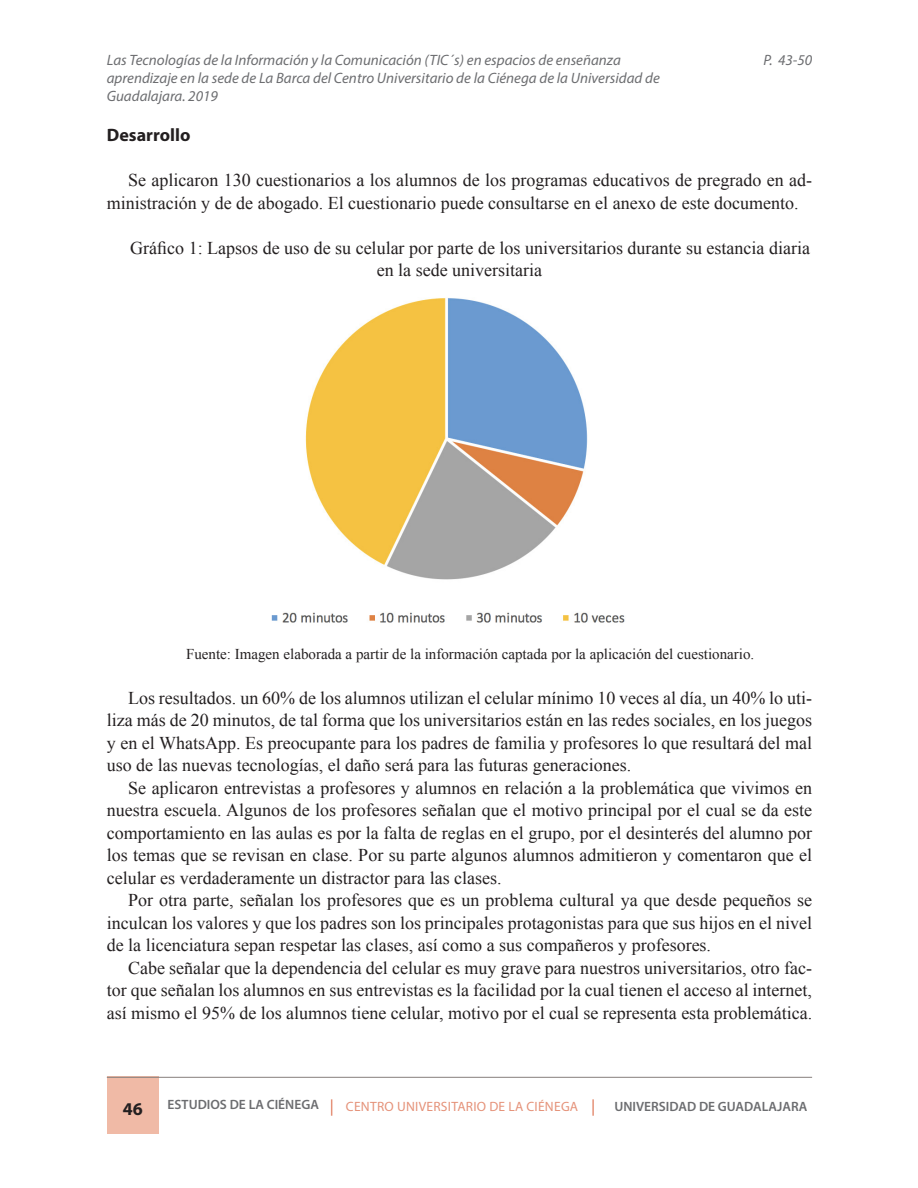
<style>
.page{position:relative;width:918px;height:1188px;background:#fff}
.page>*{position:absolute;margin:0;border:0;box-sizing:border-box;transform-origin:0 0}
.Texto_artículo{font:18px/22.5px "Times New Roman";color:#231f20;text-align:justify}
.Título_tabla{font:18px/22.5px "Times New Roman";color:#231f20}
.Subtitulo_subtitulo{font:700 18px "Myriad Pro";color:#231f20}
.t1{font:italic 15px/18px "Myriad Pro";color:#6c6d70}
.Fuente_tabla{font:15px "Times New Roman";color:#231f20}
.t2{font:600 13.5px "Myriad Pro";color:#6c6d70}
.t3{font:13.5px "Myriad Pro";letter-spacing:.02em;color:#e59279}
</style>
<div class="page">
<div style="left:107px;top:1077px;width:52px;height:57px;background:#f0baa6"></div>
<svg style="left:331px;top:1099px;width:1px;height:17px"></svg>
<svg style="left:592px;top:1099px;width:2px;height:17px"></svg>
<hr style="left:107px;top:1077px;width:705px;height:1px;background:#867f7c">
<img style="left:271px;top:298px;width:354px;height:325px">
<p class="t1" style="left:107px;top:51px;width:555px">Las Tecnologías de la Información y la Comunicación (TIC´s) en espacios de enseñanza aprendizaje en la sede de La Barca del Centro Universitario de la Ciénega de la Universidad de<br>Guadalajara. 2019</p>
<p class="t1" style="left:763px;top:51px;width:50px">P. 43-50</p>
<p class="Subtitulo_subtitulo" style="left:107px;top:123px;width:85px">Desarrollo</p>
<p class="Texto_artículo" style="left:107px;top:169px;width:707px;text-indent:21px">Se aplicaron 130 cuestionarios a los alumnos de los programas educativos de pregrado en ad&shy;ministración y de de abogado. El cuestionario puede consultarse en el anexo de este documento.</p>
<p class="Título_tabla" style="left:377px;top:236px;width:435px;text-indent:-247px">Gráfico 1: Lapsos de uso de su celular por parte de los universitarios durante su estancia diaria en la sede universitaria</p>
<p class="Fuente_tabla" style="left:186px;top:643px;width:570px">Fuente: Imagen elaborada a partir de la información captada por la aplicación del cuestionario.</p>
<p class="Texto_artículo" style="left:107px;top:686px;width:707px;text-indent:21px">Los resultados. un 60% de los alumnos utilizan el celular mínimo 10 veces al día, un 40% lo uti&shy;liza más de 20 minutos, de tal forma que los universitarios están en las redes sociales, en los juegos y en el WhatsApp. Es preocupante para los padres de familia y profesores lo que resultará del mal uso de las nuevas tecnologías, el daño será para las futuras generaciones.</p>
<p class="Texto_artículo" style="left:107px;top:776px;width:707px;text-indent:21px">Se aplicaron entrevistas a profesores y alumnos en relación a la problemática que vivimos en nuestra escuela. Algunos de los profesores señalan que el motivo principal por el cual se da este comportamiento en las aulas es por la falta de reglas en el grupo, por el desinterés del alumno por los temas que se revisan en clase. Por su parte algunos alumnos admitieron y comentaron que el celular es verdaderamente un distractor para las clases.</p>
<p class="Texto_artículo" style="left:107px;top:889px;width:707px;text-indent:21px">Por otra parte, señalan los profesores que es un problema cultural ya que desde pequeños se inculcan los valores y que los padres son los principales protagonistas para que sus hijos en el nivel de la licenciatura sepan respetar las clases, así como a sus compañeros y profesores.</p>
<p class="Texto_artículo" style="left:107px;top:956px;width:707px;text-indent:21px">Cabe señalar que la dependencia del celular es muy grave para nuestros universitarios, otro fac&shy;tor que señalan los alumnos en sus entrevistas es la facilidad por la cual tienen el acceso al internet, así mismo el 95% de los alumnos tiene celular, motivo por el cual se representa esta problemática.</p>
<p class="Subtitulo_subtitulo" style="left:123px;top:1097px;width:21px">46</p>
<p class="t2" style="left:168px;top:1096px;width:153px">ESTUDIOS DE LA CIÉNEGA</p>
<p class="t3" style="left:346px;top:1099px;width:234px">CENTRO UNIVERSITARIO DE LA CIÉNEGA</p>
<p class="t2" style="left:614px;top:1098px;width:195px">UNIVERSIDAD DE GUADALAJARA</p>
</div>
